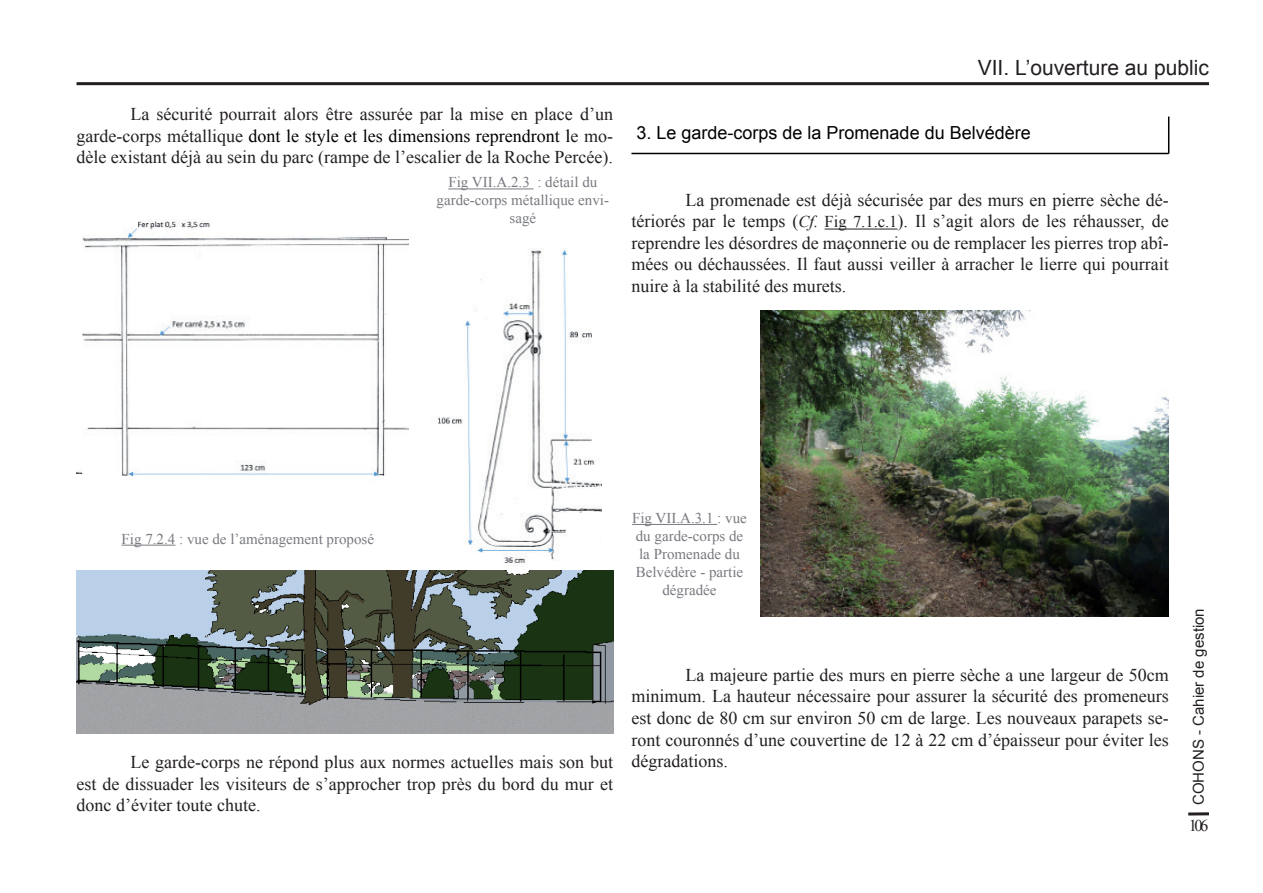
<style>
.page{position:relative;width:1263px;height:893px;background:#fff}
.page>*{position:absolute;margin:0;border:0;box-sizing:border-box;transform-origin:0 0}
.t1{font:21px "Arial";color:#231f20}
.t2{font:18px/21.6px "Times New Roman";color:#231f20;text-align:justify}
.t3{font:18px "Arial";color:#000}
.t4{font:16.5px "Times New Roman";color:#231f20}
.t5{font:15px/18px "Times New Roman";color:#787a80;text-align:center}
.t6{font:15px "Arial";color:#231f20}
.s1{color:#000}
.s2{font-style:italic;font-size:16.5px}
.s3{font-size:16.5px}
</style>
<div class="page">
<hr style="left:448px;top:189px;width:86px;height:1px;background:#787a80">
<img style="left:77px;top:570px;width:536px;height:163px">
<img style="left:77px;top:219px;width:331px;height:258px">
<img style="left:438px;top:248px;width:163px;height:318px">
<hr style="left:825px;top:229px;width:72px;height:1px;background:#231f20">
<img style="left:760px;top:310px;width:409px;height:307px">
<hr style="left:632px;top:524px;width:85px;height:1px;background:#787a80">
<hr style="left:122px;top:545px;width:53px;height:1px;background:#787a80">
<hr style="left:1168px;top:117px;width:1px;height:36px;background:#000">
<hr style="left:631px;top:153px;width:538px;height:1px;background:#000">
<hr style="left:1188px;top:812px;width:21px;height:3px;background:#231f20">
<hr style="left:77px;top:82px;width:1132px;height:3px;background:#231f20">
<p class="t2" style="left:77px;top:103px;width:538px;text-indent:54px">La sécurité pourrait alors être assurée par la mise en place d’un garde-corps métallique <span class="s1">dont le style et les dimensions reprendront l</span>e mo&shy;dèle existant déjà au sein du parc (rampe de l’escalier de la Roche Percée).</p>
<p class="t5" style="left:437px;top:173px;width:174px">Fig VII.A.2.3 : détail du garde-corps métallique envi&shy;sagé</p>
<p class="t1" style="left:978px;top:54px;width:233px">VII. L’ouverture au public</p>
<p class="t3" style="left:636px;top:121px;width:396px">3. Le garde-corps de la Promenade du Belvédère</p>
<p class="t2" style="left:631px;top:189px;width:539px;text-indent:54px">La promenade est déjà sécurisée par des murs en pierre sèche dé&shy;tériorés par le temps (<span class="s2">Cf.</span> <span class="s3">Fig 7.1.c.1</span>). Il s’agit alors de les réhausser, de reprendre les désordres de maçonnerie ou de remplacer les pierres trop abî&shy;mées ou déchaussées. Il faut aussi veiller à arracher le lierre qui pourrait nuire à la stabilité des murets.</p>
<p class="t5" style="left:122px;top:529px;width:254px">Fig 7.2.4 : vue de l’aménagement proposé</p>
<p class="t5" style="left:632px;top:509px;width:116px">Fig VII.A.3.1 : vue du garde-corps de la Promenade du<br>Belvédère - partie dégradée</p>
<p class="t2" style="left:77px;top:751px;width:538px;text-indent:54px">Le garde-corps ne répond plus aux normes actuelles mais son but est de dissuader les visiteurs de s’approcher trop près du bord du mur et donc d’éviter toute chute.</p>
<p class="t2" style="left:631px;top:664px;width:539px;text-indent:54px">La majeure partie des murs en pierre sèche a une largeur de 50cm minimum. La hauteur nécessaire pour assurer la sécurité des promeneurs est donc de 80 cm sur environ 50 cm de large. Les nouveaux parapets se&shy;ront couronnés d’une couvertine de 12 à 22 cm d’épaisseur pour éviter les dégradations.</p>
<p class="t6" style="left:1189px;top:805px;width:198px;rotate:-90deg">COHONS - Cahier de gestion</p>
<p class="t4" style="left:1189px;top:814px;width:21px">106</p>
</div>
